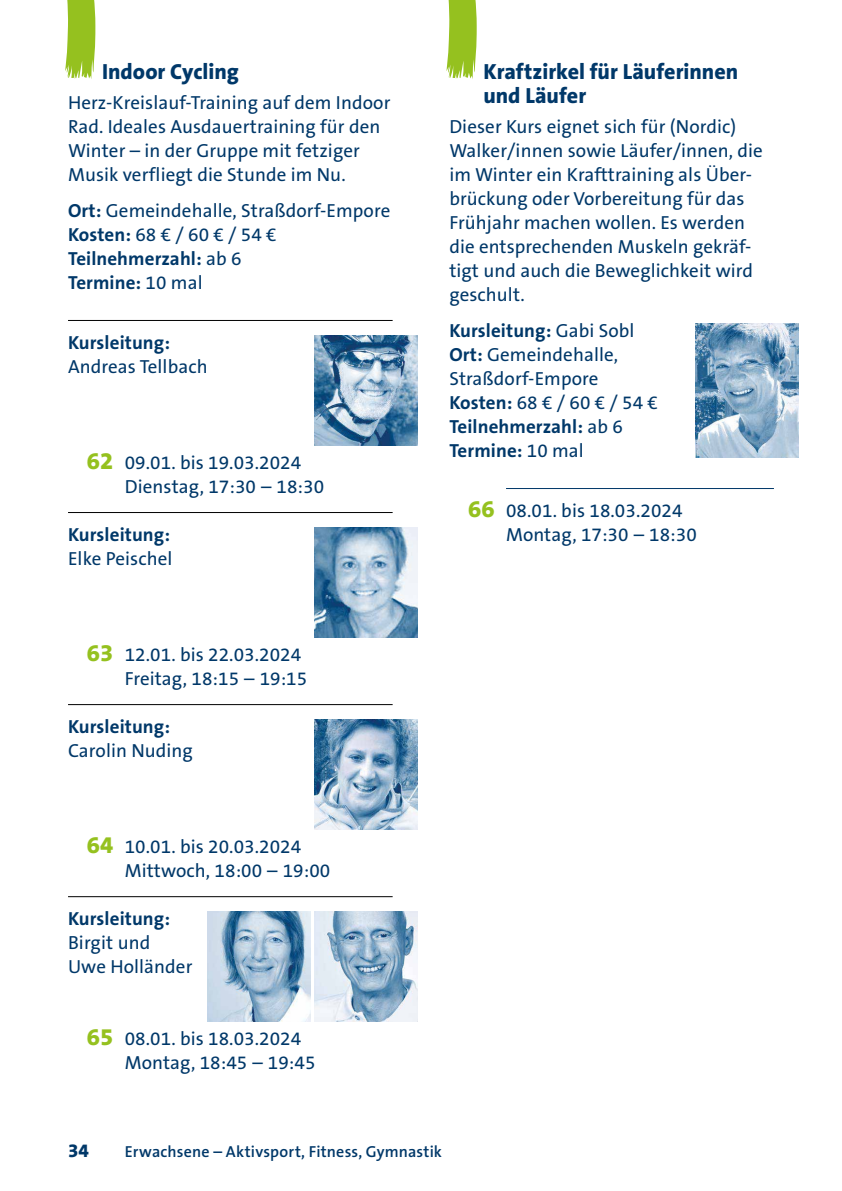
<style>
.page{position:relative;width:842px;height:1191px;background:#fff}
.page>*{position:absolute;margin:0;border:0;box-sizing:border-box;transform-origin:0 0}
.t1{font:800 22px/24px "The Sans B8";color:#003869}
.t2{font:19px/24px "The Sans B5 Plain";letter-spacing:.005em;color:#003869}
.t3{font:700 19px/24px "The Sans B7";letter-spacing:.005em;color:#003869}
.t4{font:800 19px "The Sans B8";color:#003869}
.t5{font:600 16px "The Sans B6";letter-spacing:.015em;color:#003869}
.s1{font-family:"The Sans B7";font-weight:700}
.s2{font-family:"The Sans B5 Plain";font-weight:400}
.s3{font-family:"The Sans B8";font-weight:800;font-size:24px;color:#95c11f}
</style>
<div class="page">
<hr style="left:68px;top:320px;width:325px;height:1px;background:#000">
<hr style="left:68px;top:512px;width:325px;height:1px;background:#000">
<hr style="left:68px;top:704px;width:325px;height:1px;background:#000">
<hr style="left:68px;top:896px;width:325px;height:1px;background:#000">
<svg style="left:65px;top:0;width:30px;height:79px;background:#a4c93f"></svg>
<img style="left:314px;top:335px;width:103px;height:110px">
<img style="left:314px;top:527px;width:103px;height:110px">
<img style="left:314px;top:719px;width:103px;height:110px">
<img style="left:314px;top:911px;width:103px;height:110px">
<img style="left:207px;top:911px;width:103px;height:110px">
<hr style="left:506px;top:488px;width:268px;height:1px;background:#003869">
<svg style="left:446px;top:0;width:31px;height:79px;background:#a6cb44"></svg>
<img style="left:696px;top:323px;width:102px;height:134px">
<p class="t1" style="left:102px;top:60px;width:138px">Indoor Cycling</p>
<p class="t2" style="left:68px;top:91px;width:324px">Herz-Kreislauf-Training auf dem Indoor Rad. Ideales Ausdauertraining für den Winter – in der Gruppe mit fetziger Musik verfliegt die Stunde im Nu.</p>
<p class="t2" style="left:68px;top:199px;width:324px"><span class="s1">Ort:</span> Gemeindehalle, Straßdorf-Empore<br><span class="s1">Kosten:</span> 68 € / 60 € / 54 €</p>
<p class="t3" style="left:68px;top:247px;width:175px">Teilnehmerzahl: <span class="s2">ab 6<br></span>Termine: <span class="s2">10 mal</span></p>
<p class="t3" style="left:68px;top:331px;width:103px">Kursleitung:</p>
<p class="t2" style="left:68px;top:355px;width:141px">Andreas Tellbach</p>
<p class="t2" style="left:125px;top:451px;width:201px;text-indent:-38px"><span class="s3">62</span> 09.01. bis 19.03.2024<br>Dienstag, 17:30 – 18:30</p>
<p class="t3" style="left:68px;top:523px;width:103px">Kursleitung:</p>
<p class="t2" style="left:68px;top:547px;width:106px">Elke Peischel</p>
<p class="t2" style="left:125px;top:643px;width:184px;text-indent:-38px"><span class="s3">63</span> 12.01. bis 22.03.2024<br>Freitag, 18:15 – 19:15</p>
<p class="t3" style="left:68px;top:715px;width:103px">Kursleitung:</p>
<p class="t2" style="left:68px;top:739px;width:126px">Carolin Nuding</p>
<p class="t2" style="left:125px;top:835px;width:207px;text-indent:-38px"><span class="s3">64</span> 10.01. bis 20.03.2024<br>Mittwoch, 18:00 – 19:00</p>
<p class="t3" style="left:68px;top:907px;width:103px">Kursleitung:</p>
<p class="t2" style="left:68px;top:931px;width:126px">Birgit und<br>Uwe Holländer</p>
<p class="t2" style="left:125px;top:1027px;width:192px;text-indent:-38px"><span class="s3">65</span> 08.01. bis 18.03.2024<br>Montag, 18:45 – 19:45</p>
<p class="t1" style="left:483px;top:60px;width:256px">Kraftzirkel für Läuferinnen und Läufer</p>
<p class="t2" style="left:449px;top:115px;width:315px">Dieser Kurs eignet sich für (Nordic)<br>Walker/innen sowie Läufer/innen, die im Winter ein Krafttraining als Über&shy;brückung oder Vorbereitung für das Frühjahr machen wollen. Es werden die entsprechenden Muskeln gekräf&shy;tigt und auch die Beweglichkeit wird geschult.</p>
<p class="t3" style="left:449px;top:319px;width:187px">Kursleitung: <span class="s2">Gabi Sobl</span></p>
<p class="t2" style="left:449px;top:343px;width:210px"><span class="s1">Ort:</span> Gemeindehalle,<br>Straßdorf-Empore<br><span class="s1">Kosten:</span> 68 € / 60 € / 54 €</p>
<p class="t3" style="left:449px;top:415px;width:175px">Teilnehmerzahl: <span class="s2">ab 6<br></span>Termine: <span class="s2">10 mal</span></p>
<p class="t2" style="left:506px;top:499px;width:192px;text-indent:-38px"><span class="s3">66</span> 08.01. bis 18.03.2024<br>Montag, 17:30 – 18:30</p>
<p class="t4" style="left:68px;top:1140px;width:22px">34</p>
<p class="t5" style="left:125px;top:1143px;width:319px">Erwachsene – Aktivsport, Fitness, Gymnastik</p>
</div>
